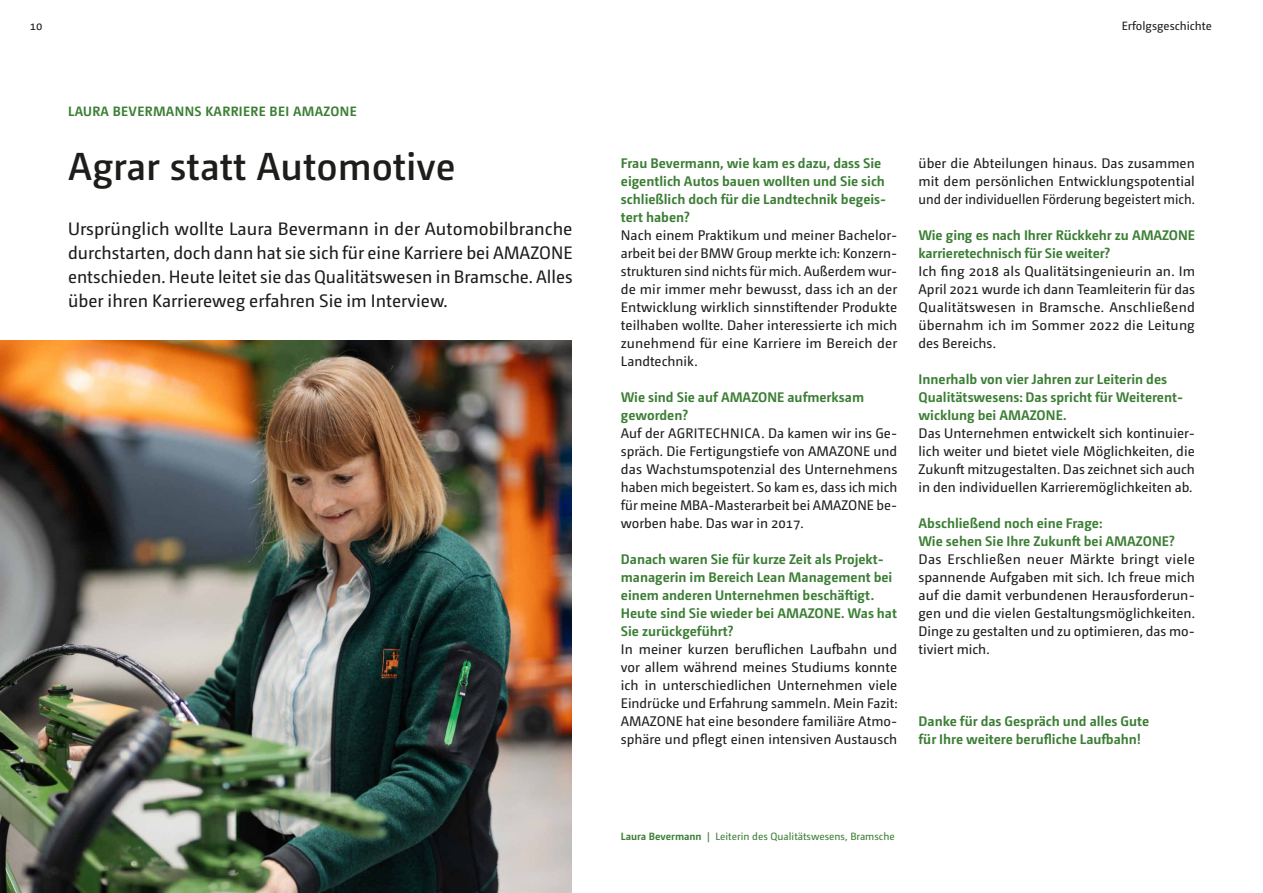
<style>
.page{position:relative;width:1263px;height:893px;background:#fff}
.page>*{position:absolute;margin:0;border:0;box-sizing:border-box;transform-origin:0 0}
.t1{font:600 39px "Camingo Dos Pro";color:#1d1d1b}
.t2{font:18px/24px "Camingo Dos Pro";color:#1d1d1b;text-align:justify}
.t3{font:13.8px/18px "Camingo Dos Pro";color:#1d1d1b;text-align:justify}
.t4{font:700 13.8px/18px "Camingo Dos Pro";color:#3b7e34}
.t5{font:700 13.5px "Camingo Dos Pro";letter-spacing:.025em;color:#3b7e34}
.t6{font:12px "Camingo Dos Pro";color:#1d1d1b}
.t7{font:10.5px "Camingo Dos Pro";color:#3b7e34}
.s1{font-weight:700}
</style>
<div class="page">
<img style="left:0;top:340px;width:571px;height:553px">
<p class="t6" style="left:30px;top:19px;width:14px">10</p>
<p class="t6" style="left:1122px;top:19px;width:92px">Erfolgsgeschichte</p>
<p class="t5" style="left:68px;top:104px;width:290px">LAURA BEVERMANNS KARRIERE BEI AMAZONE</p>
<h1 class="t1" style="left:68px;top:143px;width:389px">Agrar statt Automotive</h1>
<p class="t2" style="left:68px;top:216px;width:506px">Ursprünglich wollte Laura Bevermann in der Automobilbranche durchstarten, doch dann hat sie sich für eine Karriere bei AMAZONE entschieden. Heute leitet sie das Qualitätswesen in Bramsche. Alles über ihren Karriereweg erfahren Sie im Interview.</p>
<p class="t4" style="left:621px;top:154px;width:267px">Frau Bevermann, wie kam es dazu, dass Sie eigentlich Autos bauen wollten und Sie sich schließlich doch für die Landtechnik begeis&shy;tert haben?</p>
<p class="t3" style="left:621px;top:226px;width:278px">Nach einem Praktikum und meiner Bachelor&shy;arbeit bei der BMW Group merkte ich: Konzern&shy;strukturen sind nichts für mich. Außerdem wur&shy;de mir immer mehr bewusst, dass ich an der Entwicklung wirklich sinnstiftender Produkte teilhaben wollte. Daher interessierte ich mich zunehmend für eine Karriere im Bereich der Landtechnik.</p>
<p class="t4" style="left:621px;top:388px;width:245px">Wie sind Sie auf AMAZONE aufmerksam geworden?</p>
<p class="t3" style="left:621px;top:424px;width:278px">Auf der AGRITECHNICA. Da kamen wir ins Ge&shy;spräch. Die Fertigungstiefe von AMAZONE und das Wachstumspotenzial des Unternehmens haben mich begeistert. So kam es, dass ich mich für meine MBA-Masterarbeit bei AMAZONE be&shy;worben habe. Das war in 2017.</p>
<p class="t4" style="left:621px;top:550px;width:278px">Danach waren Sie für kurze Zeit als Projekt&shy;managerin im Bereich Lean Management bei einem anderen Unternehmen beschäftigt.<br>Heute sind Sie wieder bei AMAZONE. Was hat Sie zurückgeführt?</p>
<p class="t3" style="left:621px;top:640px;width:278px">In meiner kurzen beruflichen Laufbahn und vor allem während meines Studiums konnte ich in unterschiedlichen Unternehmen viele Eindrücke und Erfahrung sammeln. Mein Fazit:<br>AMAZONE hat eine besondere familiäre Atmo&shy;sphäre und pflegt einen intensiven Austausch</p>
<p class="t3" style="left:918px;top:154px;width:278px">über die Abteilungen hinaus. Das zusammen mit dem persönlichen Entwicklungspotential und der individuellen Förderung begeistert mich.</p>
<p class="t4" style="left:918px;top:226px;width:278px">Wie ging es nach Ihrer Rückkehr zu AMAZONE karrieretechnisch für Sie weiter?</p>
<p class="t3" style="left:918px;top:262px;width:278px">Ich fing 2018 als Qualitätsingenieurin an. Im April 2021 wurde ich dann Teamleiterin für das Qualitätswesen in Bramsche. Anschließend übernahm ich im Sommer 2022 die Leitung des Bereichs.</p>
<p class="t4" style="left:918px;top:370px;width:266px">Innerhalb von vier Jahren zur Leiterin des<br>Qualitätswesens: Das spricht für Weiterent&shy;wicklung bei AMAZONE.</p>
<p class="t3" style="left:918px;top:424px;width:278px">Das Unternehmen entwickelt sich kontinuier&shy;lich weiter und bietet viele Möglichkeiten, die Zukunft mitzugestalten. Das zeichnet sich auch in den individuellen Karrieremöglichkeiten ab.</p>
<p class="t4" style="left:918px;top:514px;width:258px">Abschließend noch eine Frage:<br>Wie sehen Sie Ihre Zukunft bei AMAZONE?</p>
<p class="t3" style="left:918px;top:550px;width:278px">Das Erschließen neuer Märkte bringt viele spannende Aufgaben mit sich. Ich freue mich auf die damit verbundenen Herausforderun&shy;gen und die vielen Gestaltungsmöglichkeiten.<br>Dinge zu gestalten und zu optimieren, das mo&shy;tiviert mich.</p>
<p class="t4" style="left:918px;top:712px;width:232px">Danke für das Gespräch und alles Gute für Ihre weitere berufliche Laufbahn!</p>
<p class="t7" style="left:621px;top:830px;width:275px"><span class="s1">Laura Bevermann</span> | Leiterin des Qualitätswesens, Bramsche</p>
</div>
